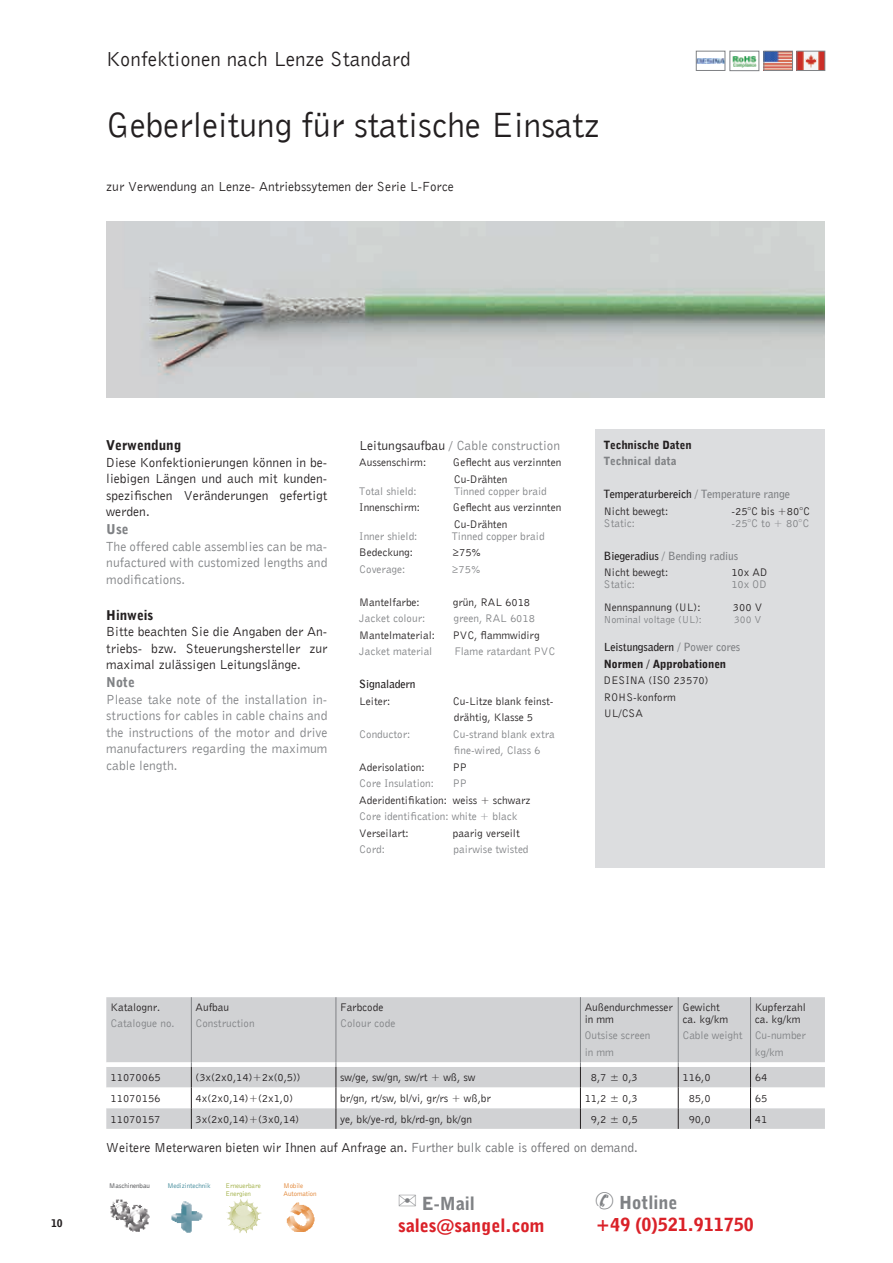
<style>
.page{position:relative;width:893px;height:1263px;background:#fff}
.page>*{position:absolute;margin:0;border:0;box-sizing:border-box;transform-origin:0 0}
.t1{font:36px "Bell Gothic BT Roman";letter-spacing:-.01em;color:#231f20}
.t2{font:21px "Bell Gothic BT Roman";color:#231f20}
.t3{font:18px/22.5px "Bell Gothic BT Black";color:#da2128}
.t4{font:13.5px/16.5px "Bell Gothic BT Roman";color:#231f20;text-align:justify}
.t5{font:13.5px/16.5px "Bell Gothic BT Roman";color:#808285;text-align:justify}
.t6{font:13.5px "Bell Gothic BT Black";color:#231f20}
.t7{font:13.5px "Bell Gothic BT Black";color:#808285}
.t8{font:11.25px/16.5px "Bell Gothic BT Roman";color:#231f20}
.t9{font:11.25px/16.5px "Bell Gothic BT Roman";color:#808285}
.t10{font:11.25px "Bell Gothic BT Bold";color:#231f20}
.t11{font:11.25px "Bell Gothic BT Black";color:#231f20}
.t12{font:11.25px "Bell Gothic BT Bold";color:#808285}
.t13{font:11.25px "Bell Gothic BT Black";color:#808285}
.t14{font:10.5px "Bell Gothic BT Roman";color:#808285}
.t15{font:10.5px "Bell Gothic BT Black";color:#231f20}
.t16{font:6.9px/7.5px "Bell Gothic BT Roman";letter-spacing:-.01em;color:#9baa3b}
.t17{font:6.9px/7.5px "Bell Gothic BT Roman";letter-spacing:-.01em;color:#e07e29}
.t18{font:6.9px "Bell Gothic BT Roman";letter-spacing:-.01em;color:#368394}
.t19{font:6.9px "Bell Gothic BT Roman";letter-spacing:-.01em;color:#404245}
.s1{color:#231f20}
.s2{color:#808285}
.s3{color:#6c6d70}
</style>
<div class="page">
<img style="left:110px;top:1199px;width:40px;height:33px">
<img style="left:171px;top:1201px;width:32px;height:32px">
<img style="left:226px;top:1199px;width:36px;height:34px">
<img style="left:286px;top:1202px;width:29px;height:30px">
<div style="left:595px;top:429px;width:230px;height:438px;background:#dcdddf"></div>
<img style="left:766px;top:53px;width:25px;height:16px">
<div style="left:764px;top:51px;width:29px;height:20px;border:1px solid #808285"></div>
<img style="left:799px;top:53px;width:24px;height:16px">
<div style="left:797px;top:51px;width:28px;height:20px;border:1px solid #808285"></div>
<svg style="left:698px;top:58px;width:25px;height:6px"></svg>
<img style="left:698px;top:59px;width:25px;height:4px">
<div style="left:696px;top:51px;width:29px;height:20px;border:1px solid #808285"></div>
<img style="left:732px;top:56px;width:25px;height:12px">
<div style="left:730px;top:51px;width:29px;height:20px;border:1px solid #808285"></div>
<div style="left:106px;top:997px;width:719px;height:65px;background:#d1d2d4"></div>
<hr style="left:191px;top:997px;width:1px;height:65px;background:#808285">
<hr style="left:336px;top:997px;width:1px;height:65px;background:#808285">
<hr style="left:580px;top:997px;width:1px;height:65px;background:#808285">
<hr style="left:678px;top:997px;width:1px;height:65px;background:#808285">
<hr style="left:750px;top:997px;width:1px;height:65px;background:#808285">
<svg style="left:106px;top:1062px;width:719px;height:67px"></svg>
<img style="left:106px;top:221px;width:719px;height:176px">
<h2 class="t2" style="left:106px;top:46px;width:306px">Konfektionen nach Lenze Standard</h2>
<h1 class="t1" style="left:106px;top:102px;width:495px">Geberleitung für statische Einsatz</h1>
<p class="t4" style="left:106px;top:178px;width:349px">zur Verwendung an Lenze- Antriebssytemen der Serie L-Force</p>
<p class="t6" style="left:106px;top:437px;width:77px">Verwendung</p>
<p class="t4" style="left:106px;top:454px;width:223px">Diese Konfektionierungen können in be&shy;liebigen Längen und auch mit kunden&shy;spezifischen Veränderungen gefertigt werden.</p>
<p class="t7" style="left:106px;top:521px;width:24px">Use</p>
<p class="t5" style="left:106px;top:538px;width:223px">The offered cable assemblies can be ma&shy;nufactured with customized lengths and modifications.</p>
<p class="t6" style="left:106px;top:606px;width:49px">Hinweis</p>
<p class="t4" style="left:106px;top:623px;width:223px">Bitte beachten Sie die Angaben der An&shy;triebs- bzw. Steuerungshersteller zur maximal zulässigen Leitungslänge.</p>
<p class="t7" style="left:106px;top:674px;width:30px">Note</p>
<p class="t5" style="left:106px;top:691px;width:223px">Please take note of the installation in&shy;structions for cables in cable chains and the instructions of the motor and drive manufacturers regarding the maximum cable length.</p>
<p class="t5" style="left:359px;top:436px;width:202px"><span class="s1">Leitungsaufbau</span> / Cable construction</p>
<p class="t8" style="left:359px;top:454px;width:68px">Aussenschirm:</p>
<p class="t8" style="left:453px;top:454px;width:110px">Geflecht aus verzinnten<br>Cu-Drähten</p>
<p class="t9" style="left:359px;top:482px;width:59px">Total shield:</p>
<p class="t9" style="left:454px;top:482px;width:94px">Tinned copper braid</p>
<p class="t8" style="left:359px;top:499px;width:62px">Innenschirm:</p>
<p class="t8" style="left:453px;top:499px;width:110px">Geflecht aus verzinnten<br>Cu-Drähten</p>
<p class="t9" style="left:359px;top:527px;width:60px">Inner shield:</p>
<p class="t9" style="left:452px;top:527px;width:94px">Tinned copper braid</p>
<p class="t8" style="left:359px;top:544px;width:55px">Bedeckung:</p>
<p class="t8" style="left:453px;top:544px;width:30px">≥75%</p>
<p class="t9" style="left:359px;top:560px;width:48px">Coverage:</p>
<p class="t9" style="left:452px;top:560px;width:30px">≥75%</p>
<p class="t8" style="left:359px;top:593px;width:62px">Mantelfarbe:</p>
<p class="t8" style="left:453px;top:593px;width:79px">grün, RAL 6018</p>
<p class="t9" style="left:359px;top:610px;width:67px">Jacket colour:</p>
<p class="t9" style="left:453px;top:610px;width:83px">green, RAL 6018</p>
<p class="t8" style="left:359px;top:626px;width:77px">Mantelmaterial:</p>
<p class="t8" style="left:453px;top:626px;width:88px">PVC, flammwidirg</p>
<p class="t9" style="left:359px;top:643px;width:75px">Jacket material</p>
<p class="t9" style="left:454px;top:643px;width:103px">Flame ratardant PVC</p>
<p class="t10" style="left:359px;top:677px;width:58px">Signaladern</p>
<p class="t8" style="left:359px;top:692px;width:33px">Leiter:</p>
<p class="t8" style="left:453px;top:692px;width:102px">Cu-Litze blank feinst&shy;drähtig, Klasse 5</p>
<p class="t9" style="left:359px;top:725px;width:52px">Conductor:</p>
<p class="t9" style="left:453px;top:725px;width:103px">Cu-strand blank extra fine-wired, Class 6</p>
<p class="t8" style="left:359px;top:758px;width:67px">Aderisolation:</p>
<p class="t8" style="left:453px;top:758px;width:16px">PP</p>
<p class="t9" style="left:359px;top:775px;width:76px">Core Insulation:</p>
<p class="t9" style="left:453px;top:775px;width:16px">PP</p>
<p class="t8" style="left:359px;top:791px;width:173px">Aderidentifikation: weiss + schwarz</p>
<p class="t9" style="left:359px;top:808px;width:160px">Core identification: white + black</p>
<p class="t8" style="left:359px;top:824px;width:51px">Verseilart:</p>
<p class="t8" style="left:453px;top:824px;width:68px">paarig verseilt</p>
<p class="t9" style="left:359px;top:841px;width:27px">Cord:</p>
<p class="t9" style="left:454px;top:841px;width:77px">pairwise twisted</p>
<p class="t11" style="left:604px;top:437px;width:89px">Technische Daten</p>
<p class="t13" style="left:604px;top:454px;width:74px">Technical data</p>
<p class="t10" style="left:604px;top:487px;width:187px">Temperaturbereich <span class="s2">/ Temperature range</span></p>
<p class="t8" style="left:604px;top:502px;width:66px">Nicht bewegt:</p>
<p class="t8" style="left:731px;top:502px;width:80px">-25°C bis +80°C</p>
<p class="t9" style="left:604px;top:514px;width:33px">Static:</p>
<p class="t9" style="left:731px;top:514px;width:79px">-25°C to + 80°C</p>
<p class="t12" style="left:604px;top:548px;width:136px"><span class="s1">Biegeradius</span> / Bending radius</p>
<p class="t8" style="left:604px;top:564px;width:66px">Nicht bewegt:</p>
<p class="t8" style="left:731px;top:564px;width:38px">10x AD</p>
<p class="t9" style="left:604px;top:576px;width:33px">Static:</p>
<p class="t9" style="left:731px;top:576px;width:37px">10x OD</p>
<p class="t8" style="left:604px;top:598px;width:98px">Nennspannung (UL):</p>
<p class="t8" style="left:733px;top:598px;width:31px">300 V</p>
<p class="t14" style="left:604px;top:613px;width:100px">Nominal voltage (UL):</p>
<p class="t14" style="left:734px;top:613px;width:29px">300 V</p>
<p class="t10" style="left:604px;top:640px;width:138px">Leistungsadern <span class="s2">/ Power cores</span></p>
<p class="t11" style="left:604px;top:656px;width:124px">Normen / Approbationen</p>
<p class="t8" style="left:604px;top:672px;width:106px">DESINA (ISO 23570)<br>ROHS-konform<br>UL/CSA</p>
<p class="t15" style="left:51px;top:1217px;width:13px">10</p>
<p class="t8" style="left:111px;top:998px;width:51px">Katalognr.</p>
<p class="t9" style="left:111px;top:1015px;width:66px">Catalogue no.</p>
<p class="t8" style="left:196px;top:998px;width:35px">Aufbau</p>
<p class="t9" style="left:196px;top:1015px;width:61px">Construction</p>
<p class="t8" style="left:340px;top:998px;width:45px">Farbcode</p>
<p class="t9" style="left:340px;top:1015px;width:57px">Colour code</p>
<p class="t8" style="left:585px;top:1000px;width:90px;line-height:12px">Außendurchmesser in mm</p>
<p class="t9" style="left:585px;top:1027px;width:67px">Outsise screen in mm</p>
<p class="t8" style="left:682px;top:1000px;width:47px;line-height:12px">Gewicht ca. kg/km</p>
<p class="t9" style="left:682px;top:1027px;width:61px">Cable weight</p>
<p class="t8" style="left:755px;top:1000px;width:53px;line-height:12px">Kupferzahl ca. kg/km</p>
<p class="t9" style="left:755px;top:1027px;width:53px">Cu-number kg/km</p>
<p class="t8" style="left:111px;top:1069px;width:52px">11070065</p>
<p class="t8" style="left:196px;top:1069px;width:107px">(3x(2x0,14)+2x(0,5))</p>
<p class="t8" style="left:340px;top:1069px;width:137px">sw/ge, sw/gn, sw/rt + wß, sw</p>
<p class="t8" style="left:591px;top:1069px;width:48px">8,7 ± 0,3</p>
<p class="t8" style="left:682px;top:1069px;width:30px">116,0</p>
<p class="t8" style="left:755px;top:1069px;width:14px">64</p>
<p class="t8" style="left:111px;top:1089px;width:52px">11070156</p>
<p class="t8" style="left:196px;top:1089px;width:99px">4x(2x0,14)+(2x1,0)</p>
<p class="t8" style="left:340px;top:1089px;width:152px">br/gn, rt/sw, bl/vi, gr/rs + wß,br</p>
<p class="t8" style="left:585px;top:1089px;width:55px">11,2 ± 0,3</p>
<p class="t8" style="left:689px;top:1089px;width:23px">85,0</p>
<p class="t8" style="left:755px;top:1089px;width:14px">65</p>
<p class="t8" style="left:111px;top:1110px;width:52px">11070157</p>
<p class="t8" style="left:196px;top:1110px;width:105px">3x(2x0,14)+(3x0,14)</p>
<p class="t8" style="left:340px;top:1110px;width:133px">ye, bk/ye-rd, bk/rd-gn, bk/gn</p>
<p class="t8" style="left:591px;top:1110px;width:48px">9,2 ± 0,5</p>
<p class="t8" style="left:689px;top:1110px;width:23px">90,0</p>
<p class="t8" style="left:755px;top:1110px;width:14px">41</p>
<p class="t4" style="left:106px;top:1139px;width:533px">Weitere Meterwaren bieten wir Ihnen auf Anfrage an. <span class="s3">Further bulk cable is offered on demand.</span></p>
<p class="t19" style="left:109px;top:1182px;width:42px">Maschinenbau</p>
<p class="t18" style="left:167px;top:1182px;width:45px">Medizintechnik</p>
<p class="t16" style="left:225px;top:1182px;width:37px">Erneuerbare<br>Energien</p>
<p class="t17" style="left:284px;top:1182px;width:35px">Mobile<br>Automation</p>
<h3 class="t3" style="left:398px;top:1191px;width:148px"><span class="s2">✉ E-Mail </span>sales@sangel.com</h3>
<h3 class="t3" style="left:595px;top:1191px;width:160px"><span class="s2">✆ Hotline<br></span>+49 (0)521.911750</h3>
</div>
